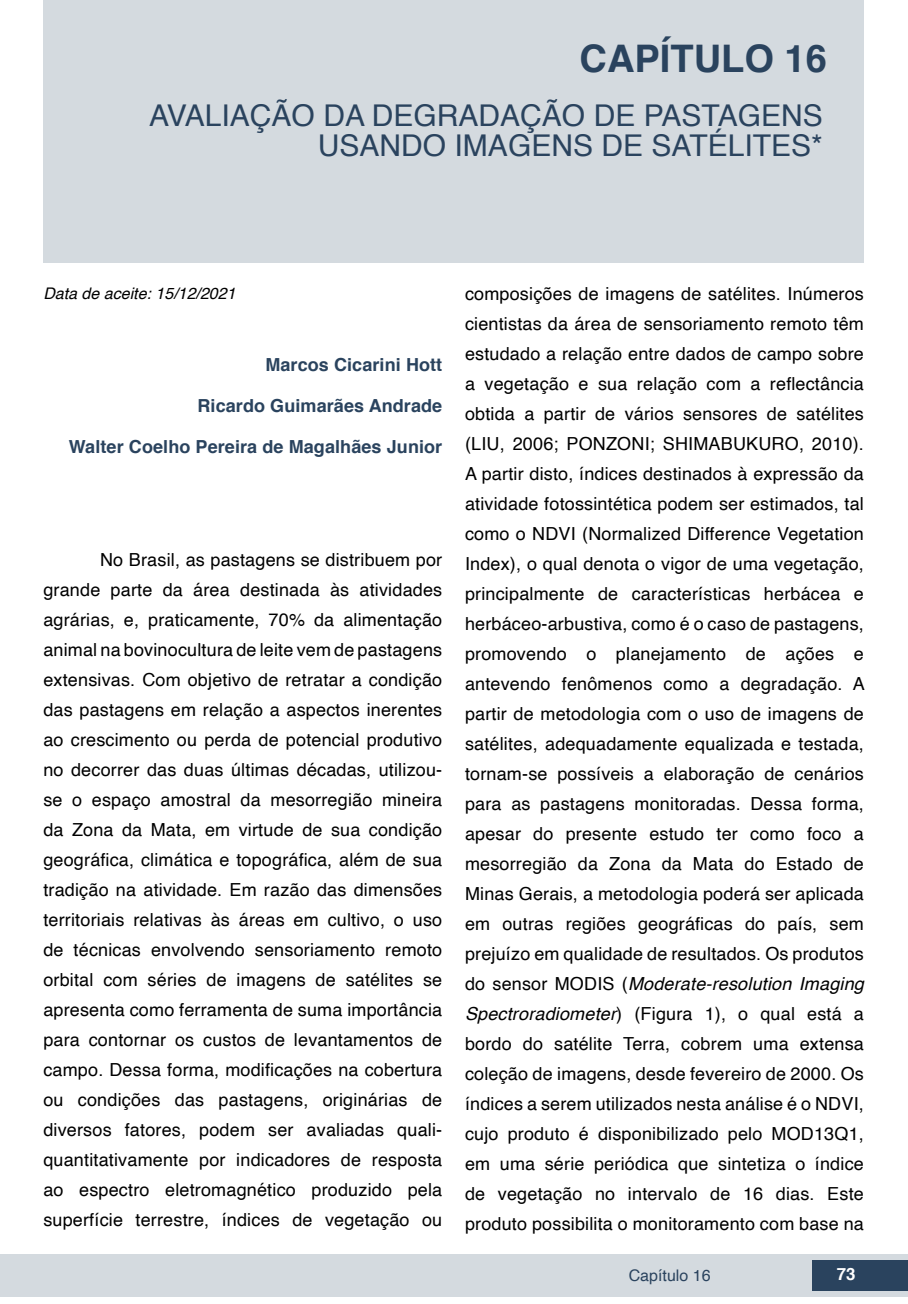
<style>
.page{position:relative;width:908px;height:1304px;background:#fff}
.page>*{position:absolute;margin:0;border:0;box-sizing:border-box;transform-origin:0 0}
.cap{font:700 38px "Helvetica";color:#2a435e}
.nome_artigos{font:30px/30px "Helvetica";color:#2a435e;text-align:right}
.txt{font:18px/30px "Helvetica";letter-spacing:.01em;color:#000;text-align:justify}
.nome_autores{font:700 18px "Helvetica";letter-spacing:.005em;color:#2a435e}
.t1{font:700 16.8px "Helvetica";color:#fff}
.t2{font:italic 16px "Helvetica";color:#000}
.t3{font:16px "Helvetica";color:#2a435e}
.s1{font-style:italic}
</style>
<div class="page">
<div style="left:0;top:1254px;width:906px;height:43px;background:#d4dadf"></div>
<div style="left:812px;top:1261px;width:95px;height:30px;background:#2a435e"></div>
<div style="left:43px;top:0;width:820px;height:263px;background:#d4dadf"></div>
<p class="cap" style="left:579px;top:28px;width:249px">CAPÍTULO 16</p>
<p class="nome_artigos" style="left:149px;top:102px;width:675px">AVALIAÇÃO DA DEGRADAÇÃO DE PASTAGENS<br>USANDO IMAGENS DE SATÉLITES*</p>
<p class="t2" style="left:43px;top:280px;width:194px">Data de aceite: 15/12/2021</p>
<p class="nome_autores" style="left:265px;top:350px;width:178px">Marcos Cicarini Hott</p>
<p class="nome_autores" style="left:197px;top:391px;width:246px">Ricardo Guimarães Andrade</p>
<p class="nome_autores" style="left:69px;top:432px;width:375px">Walter Coelho Pereira de Magalhães Junior</p>
<p class="txt" style="left:43px;top:545px;width:400px;text-indent:57px">No Brasil, as pastagens se distribuem por grande parte da área destinada às atividades agrárias, e, praticamente, 70% da alimentação animal na bovinocultura de leite vem de pastagens extensivas. Com objetivo de retratar a condição das pastagens em relação a aspectos inerentes ao crescimento ou perda de potencial produtivo no decorrer das duas últimas décadas, utilizou&shy;se o espaço amostral da mesorregião mineira da Zona da Mata, em virtude de sua condição geográfica, climática e topográfica, além de sua tradição na atividade. Em razão das dimensões territoriais relativas às áreas em cultivo, o uso de técnicas envolvendo sensoriamento remoto orbital com séries de imagens de satélites se apresenta como ferramenta de suma importância para contornar os custos de levantamentos de campo. Dessa forma, modificações na cobertura ou condições das pastagens, originárias de diversos fatores, podem ser avaliadas quali&shy;quantitativamente por indicadores de resposta ao espectro eletromagnético produzido pela superfície terrestre, índices de vegetação ou</p>
<p class="txt" style="left:465px;top:279px;width:401px">composições de imagens de satélites. Inúmeros cientistas da área de sensoriamento remoto têm estudado a relação entre dados de campo sobre a vegetação e sua relação com a reflectância obtida a partir de vários sensores de satélites (LIU, 2006; PONZONI; SHIMABUKURO, 2010).<br>A partir disto, índices destinados à expressão da atividade fotossintética podem ser estimados, tal como o NDVI (Normalized Difference Vegetation Index), o qual denota o vigor de uma vegetação, principalmente de características herbácea e herbáceo-arbustiva, como é o caso de pastagens, promovendo o planejamento de ações e antevendo fenômenos como a degradação. A partir de metodologia com o uso de imagens de satélites, adequadamente equalizada e testada, tornam-se possíveis a elaboração de cenários para as pastagens monitoradas. Dessa forma, apesar do presente estudo ter como foco a mesorregião da Zona da Mata do Estado de Minas Gerais, a metodologia poderá ser aplicada em outras regiões geográficas do país, sem prejuízo em qualidade de resultados. Os produtos do sensor MODIS (<span class="s1">Moderate-resolution Imaging Spectroradiometer</span>) (Figura 1), o qual está a bordo do satélite Terra, cobrem uma extensa coleção de imagens, desde fevereiro de 2000. Os índices a serem utilizados nesta análise é o NDVI, cujo produto é disponibilizado pelo MOD13Q1, em uma série periódica que sintetiza o índice de vegetação no intervalo de 16 dias. Este produto possibilita o monitoramento com base na</p>
<p class="t3" style="left:628px;top:1263px;width:83px">Capítulo 16</p>
<p class="t1" style="left:836px;top:1261px;width:20px">73</p>
</div>
